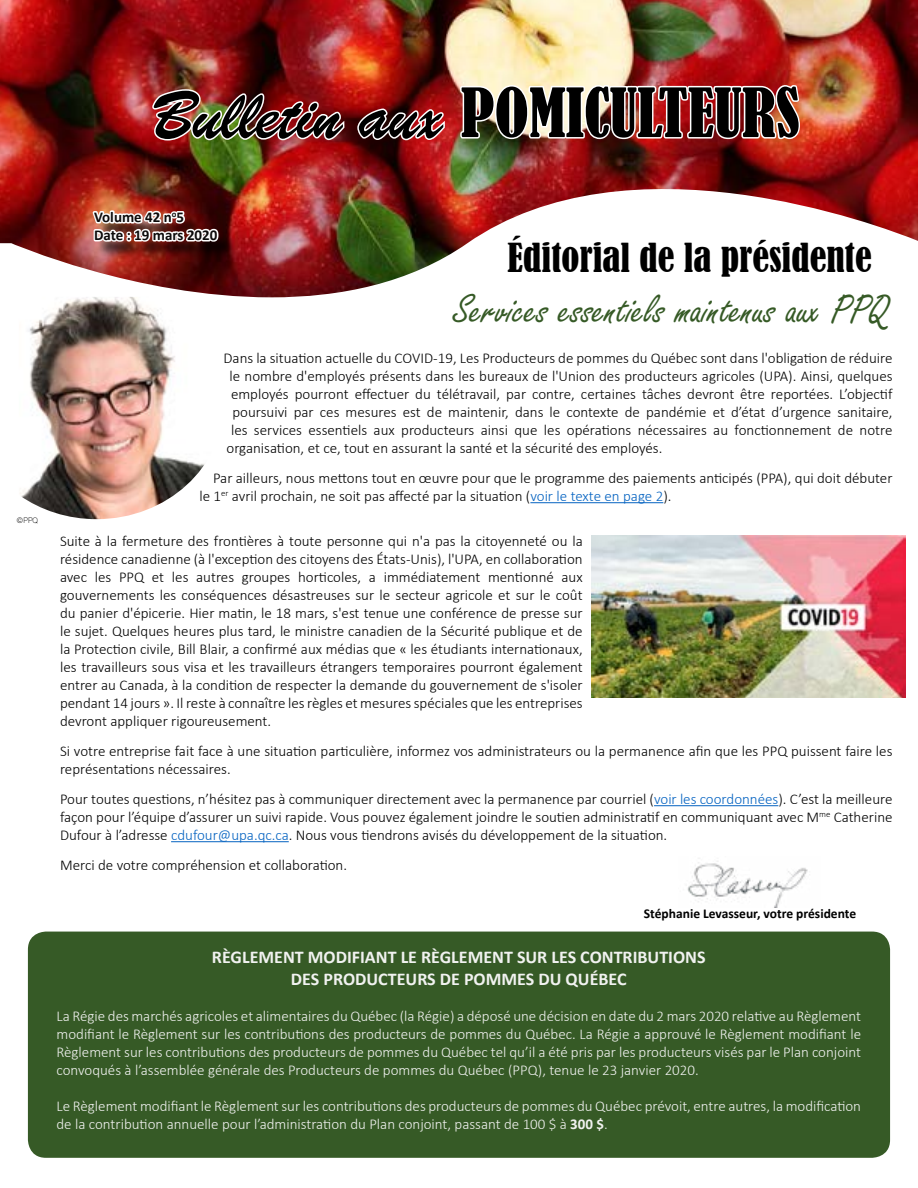
<style>
.page{position:relative;width:918px;height:1188px;background:#fff}
.page>*{position:absolute;margin:0;border:0;box-sizing:border-box;transform-origin:0 0}
.t1{font:condensed 63px "Bernard";color:#000}
.t2{font:43.5px "Freestyle Script";color:#365a26}
.t3{font:condensed 37.5px "Bernard";color:#000}
.t4{font:700 18px/21.6px "Calibri";color:#f1f2f0;text-align:center}
.t5{font:300 15px/18px "Calibri";color:#000}
.t6{font:300 15px/18px "Calibri";color:#f1f2f0;text-align:justify}
.t7{font:700 15px/18px "Calibri";color:#0d0b0b}
.t8{font:700 13.5px "Calibri";color:#000}
.t9{font:7.5px "Shree Dev 0714";color:#000}
.s1{font-family:"Brush Script BT";font-stretch:normal;font-size:66px}
.s2{color:#0563c1}
.s3{font-weight:700}
</style>
<div class="page">
<div style="left:28px;top:932px;width:862px;height:226px;background:#365a26;border-radius:18px"></div>
<img style="left:0;top:0;width:918px;height:297px">
<svg style="left:0;top:286px;width:224px;height:11px"></svg>
<img style="left:20px;top:297px;width:185px;height:222px">
<img style="left:150px;top:87px;width:296px;height:56px">
<img style="left:457px;top:15px;width:345px;height:197px">
<div style="left:95px;top:213px;width:142px;height:47px;background:#000;opacity:.75"></div>
<img style="left:91px;top:193px;width:130px;height:51px">
<img style="left:687px;top:861px;width:121px;height:47px">
<hr style="left:530px;top:502px;width:133px;height:1px;background:#0563c1">
<hr style="left:654px;top:805px;width:124px;height:1px;background:#0563c1">
<hr style="left:171px;top:841px;width:118px;height:1px;background:#0563c1">
<img style="left:591px;top:536px;width:314px;height:161px">
<h1 class="t1" style="left:151px;top:76px;width:650px"><span class="s1">Bulletin aux</span> POMICULTEURS</h1>
<p class="t9" style="left:17px;top:515px;width:23px">©PPQ</p>
<p class="t7" style="left:94px;top:208px;width:125px">Volume 42 n<sup>o</sup>5<br>Date : 19 mars 2020</p>
<h3 class="t3" style="left:508px;top:236px;width:366px">Éditorial de la présidente</h3>
<h2 class="t2" style="left:454px;top:286px;width:437px">Services essentiels maintenus aux PPQ</h2>
<p class="t5" style="left:224px;top:349px;width:670px">Dans la situation actuelle du COVID-19, Les Producteurs de pommes du Québec sont dans l'obligation de réduire</p>
<p class="t5" style="left:230px;top:367px;width:665px">le nombre d'employés présents dans les bureaux de l'Union des producteurs agricoles (UPA). Ainsi, quelques</p>
<p class="t5" style="left:231px;top:385px;width:663px">employés pourront effectuer du télétravail, par contre, certaines tâches devront être reportées. L’objectif</p>
<p class="t5" style="left:233px;top:403px;width:661px">poursuivi par ces mesures est de maintenir, dans le contexte de pandémie et d’état d’urgence sanitaire,</p>
<p class="t5" style="left:231px;top:421px;width:663px">les services essentiels aux producteurs ainsi que les opérations nécessaires au fonctionnement de notre</p>
<p class="t5" style="left:227px;top:439px;width:437px">organisation, et ce, tout en assurant la santé et la sécurité des employés.</p>
<p class="t5" style="left:200px;top:469px;width:695px;text-indent:14px">Par ailleurs, nous mettons tout en œuvre pour que le programme des paiements anticipés (PPA), qui doit débuter le 1<sup>er</sup> avril prochain, ne soit pas affecté par la situation (<span class="s2">voir le texte en page 2</span>).</p>
<p class="t5" style="left:60px;top:532px;width:524px;text-align:justify">Suite à la fermeture des frontières à toute personne qui n'a pas la citoyenneté ou la résidence canadienne (à l'exception des citoyens des États-Unis), l'UPA, en collaboration avec les PPQ et les autres groupes horticoles, a immédiatement mentionné aux gouvernements les conséquences désastreuses sur le secteur agricole et sur le coût du panier d'épicerie. Hier matin, le 18 mars, s'est tenue une conférence de presse sur le sujet. Quelques heures plus tard, le ministre canadien de la Sécurité publique et de la Protection civile, Bill Blair, a confirmé aux médias que « les étudiants internationaux, les travailleurs sous visa et les travailleurs étrangers temporaires pourront également entrer au Canada, à la condition de respecter la demande du gouvernement de s'isoler pendant 14 jours ». Il reste à connaître les règles et mesures spéciales que les entreprises devront appliquer rigoureusement.</p>
<p class="t5" style="left:60px;top:742px;width:834px">Si votre entreprise fait face à une situation particulière, informez vos administrateurs ou la permanence afin que les PPQ puissent faire les représentations nécessaires.</p>
<p class="t5" style="left:60px;top:790px;width:834px;text-align:justify">Pour toutes questions, n’hésitez pas à communiquer directement avec la permanence par courriel (<span class="s2">voir les coordonnées</span>). C’est la meilleure façon pour l’équipe d’assurer un suivi rapide. Vous pouvez également joindre le soutien administratif en communiquant avec M<sup>me</sup> Catherine Dufour à l’adresse <span class="s2">cdufour@upa.qc.ca</span>. Nous vous tiendrons avisés du développement de la situation.</p>
<p class="t5" style="left:60px;top:856px;width:289px">Merci de votre compréhension et collaboration.</p>
<p class="t8" style="left:644px;top:904px;width:214px">Stéphanie Levasseur, votre présidente</p>
<p class="t4" style="left:212px;top:946px;width:495px">RÈGLEMENT MODIFIANT LE RÈGLEMENT SUR LES CONTRIBUTIONS<br>DES PRODUCTEURS DE POMMES DU QUÉBEC</p>
<p class="t6" style="left:57px;top:1006px;width:806px">La Régie des marchés agricoles et alimentaires du Québec (la Régie) a déposé une décision en date du 2 mars 2020 relative au Règlement modifiant le Règlement sur les contributions des producteurs de pommes du Québec. La Régie a approuvé le Règlement modifiant le Règlement sur les contributions des producteurs de pommes du Québec tel qu’il a été pris par les producteurs visés par le Plan conjoint convoqués à l’assemblée générale des Producteurs de pommes du Québec (PPQ), tenue le 23 janvier 2020.</p>
<p class="t6" style="left:57px;top:1096px;width:806px">Le Règlement modifiant le Règlement sur les contributions des producteurs de pommes du Québec prévoit, entre autres, la modification de la contribution annuelle pour l’administration du Plan conjoint, passant de 100 $ à <span class="s3">300 $</span>.</p>
</div>
